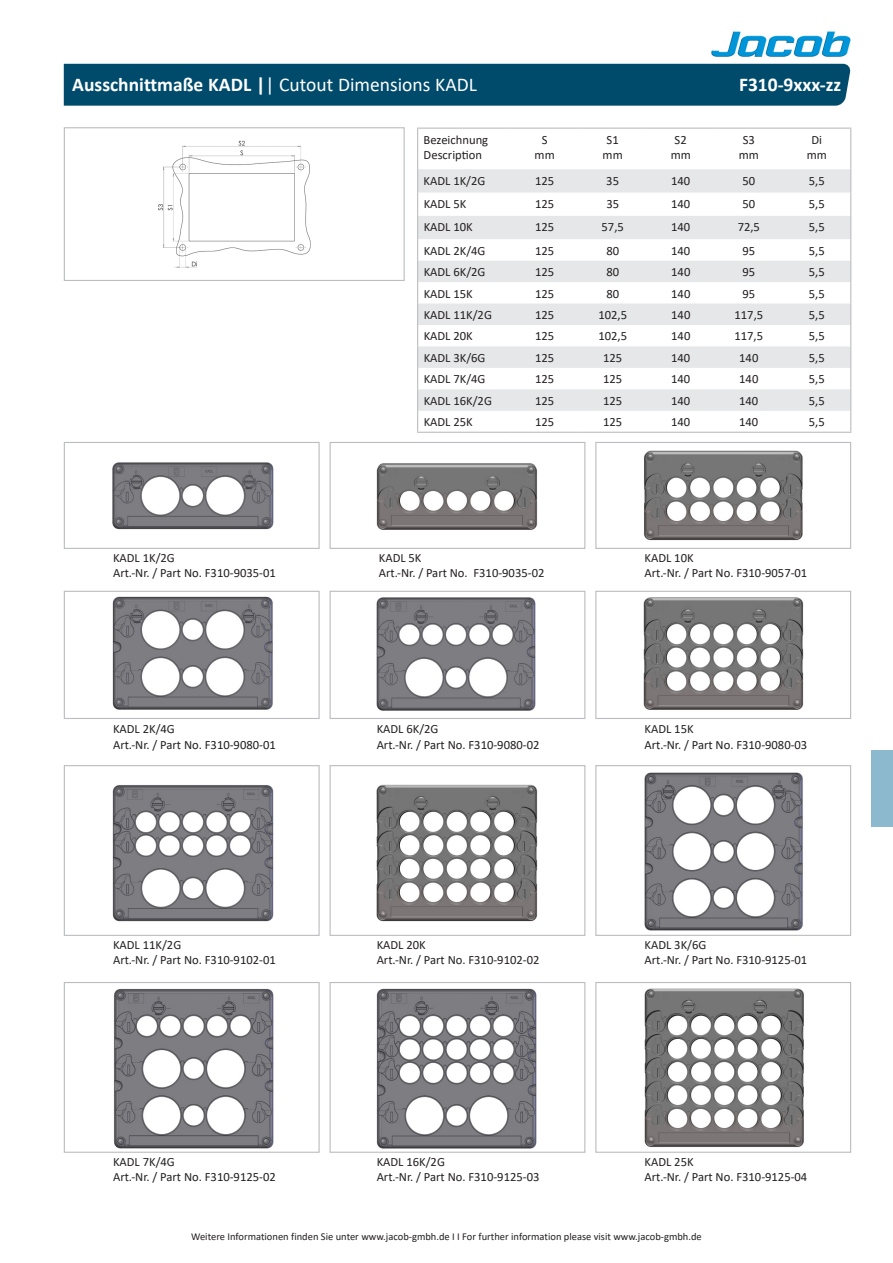
<style>
.page{position:relative;width:893px;height:1263px;background:#fff}
.page>*{position:absolute;margin:0;border:0;box-sizing:border-box;transform-origin:0 0}
.Bezeichnung_Blau{font:19.5px "Calibri";color:#fff}
.Bezeichnung_Blau-2{font:700 19.5px "Calibri";color:#fff}
.t1{font:12.6px "Calibri";color:#231f20}
.t2{font:10.5px "Calibri";color:#231f20}
.s1{font-weight:700}
</style>
<div class="page">
<div style="left:63px;top:64px;width:788px;height:42px;background:#004b6c"></div>
<img style="left:158px;top:140px;width:153px;height:128px">
<div style="left:64px;top:127px;width:341px;height:154px;border:1px solid #bcbdc0"></div>
<img style="left:644px;top:450px;width:159px;height:91px">
<div style="left:595px;top:442px;width:256px;height:107px;border:1px solid #bcbdc0"></div>
<img style="left:376px;top:463px;width:162px;height:67px">
<div style="left:330px;top:442px;width:255px;height:107px;border:1px solid #bcbdc0"></div>
<img style="left:643px;top:597px;width:161px;height:113px">
<div style="left:595px;top:591px;width:256px;height:128px;border:1px solid #bcbdc0"></div>
<img style="left:376px;top:784px;width:162px;height:138px">
<div style="left:330px;top:765px;width:255px;height:171px;border:1px solid #bcbdc0"></div>
<img style="left:644px;top:988px;width:160px;height:159px">
<div style="left:595px;top:982px;width:256px;height:171px;border:1px solid #bcbdc0"></div>
<svg style="left:418px;top:169px;width:432px;height:242px"></svg>
<svg style="left:418px;top:216px;width:432px;height:109px;fill:#e6e7e9"></svg>
<hr style="left:417px;top:432px;width:94px;height:1px;background:#bcbdc0">
<hr style="left:511px;top:432px;width:68px;height:1px;background:#bcbdc0">
<hr style="left:579px;top:432px;width:68px;height:1px;background:#bcbdc0">
<hr style="left:647px;top:432px;width:68px;height:1px;background:#bcbdc0">
<hr style="left:715px;top:432px;width:68px;height:1px;background:#bcbdc0">
<hr style="left:783px;top:432px;width:68px;height:1px;background:#bcbdc0">
<hr style="left:417px;top:128px;width:94px;height:1px;background:#bcbdc0">
<hr style="left:417px;top:129px;width:1px;height:40px;background:#bcbdc0">
<hr style="left:511px;top:128px;width:68px;height:1px;background:#bcbdc0">
<hr style="left:579px;top:128px;width:68px;height:1px;background:#bcbdc0">
<hr style="left:647px;top:128px;width:68px;height:1px;background:#bcbdc0">
<hr style="left:715px;top:128px;width:68px;height:1px;background:#bcbdc0">
<hr style="left:783px;top:128px;width:68px;height:1px;background:#bcbdc0">
<hr style="left:850px;top:129px;width:1px;height:40px;background:#bcbdc0">
<svg style="left:417px;top:169px;width:1px;height:263px"></svg>
<svg style="left:850px;top:169px;width:1px;height:263px"></svg>
<img style="left:112px;top:462px;width:162px;height:68px">
<div style="left:64px;top:442px;width:256px;height:107px;border:1px solid #bcbdc0"></div>
<img style="left:112px;top:596px;width:161px;height:114px">
<div style="left:64px;top:591px;width:256px;height:128px;border:1px solid #bcbdc0"></div>
<img style="left:376px;top:597px;width:160px;height:114px">
<div style="left:330px;top:591px;width:255px;height:128px;border:1px solid #bcbdc0"></div>
<img style="left:112px;top:785px;width:162px;height:137px">
<div style="left:64px;top:765px;width:256px;height:171px;border:1px solid #bcbdc0"></div>
<img style="left:644px;top:772px;width:159px;height:159px">
<div style="left:595px;top:765px;width:256px;height:171px;border:1px solid #bcbdc0"></div>
<img style="left:114px;top:989px;width:160px;height:160px">
<div style="left:64px;top:982px;width:256px;height:171px;border:1px solid #bcbdc0"></div>
<img style="left:376px;top:988px;width:161px;height:161px">
<div style="left:330px;top:982px;width:255px;height:171px;border:1px solid #bcbdc0"></div>
<img style="left:711px;top:31px;width:140px;height:26px">
<div style="left:872px;top:750px;width:21px;height:77px;background:#8cb9ce"></div>
<p class="Bezeichnung_Blau" style="left:72px;top:71px;width:406px"><span class="s1">Ausschnittmaße KADL |</span>| Cutout Dimensions KADL</p>
<p class="Bezeichnung_Blau-2" style="left:739px;top:71px;width:104px">F310-9xxx-zz</p>
<p class="t1" style="left:424px;top:131px;width:66px">Bezeichnung</p>
<p class="t1" style="left:424px;top:146px;width:60px">Description</p>
<p class="t1" style="left:542px;top:131px;width:7px">S</p>
<p class="t1" style="left:535px;top:146px;width:22px">mm</p>
<p class="t1" style="left:607px;top:131px;width:14px">S1</p>
<p class="t1" style="left:603px;top:146px;width:22px">mm</p>
<p class="t1" style="left:675px;top:131px;width:14px">S2</p>
<p class="t1" style="left:671px;top:146px;width:22px">mm</p>
<p class="t1" style="left:743px;top:131px;width:14px">S3</p>
<p class="t1" style="left:739px;top:146px;width:22px">mm</p>
<p class="t1" style="left:811px;top:131px;width:12px">Di</p>
<p class="t1" style="left:807px;top:146px;width:22px">mm</p>
<p class="t1" style="left:424px;top:172px;width:63px">KADL 1K/2G</p>
<p class="t1" style="left:535px;top:172px;width:21px">125</p>
<p class="t1" style="left:606px;top:172px;width:14px">35</p>
<p class="t1" style="left:671px;top:172px;width:21px">140</p>
<p class="t1" style="left:742px;top:172px;width:14px">50</p>
<p class="t1" style="left:809px;top:172px;width:17px">5,5</p>
<p class="t1" style="left:424px;top:195px;width:44px">KADL 5K</p>
<p class="t1" style="left:535px;top:195px;width:21px">125</p>
<p class="t1" style="left:606px;top:195px;width:14px">35</p>
<p class="t1" style="left:671px;top:195px;width:21px">140</p>
<p class="t1" style="left:742px;top:195px;width:14px">50</p>
<p class="t1" style="left:809px;top:195px;width:17px">5,5</p>
<p class="t1" style="left:424px;top:218px;width:51px">KADL 10K</p>
<p class="t1" style="left:535px;top:218px;width:21px">125</p>
<p class="t1" style="left:602px;top:218px;width:24px">57,5</p>
<p class="t1" style="left:671px;top:218px;width:21px">140</p>
<p class="t1" style="left:738px;top:218px;width:24px">72,5</p>
<p class="t1" style="left:809px;top:218px;width:17px">5,5</p>
<p class="t1" style="left:424px;top:242px;width:63px">KADL 2K/4G</p>
<p class="t1" style="left:535px;top:242px;width:21px">125</p>
<p class="t1" style="left:606px;top:242px;width:14px">80</p>
<p class="t1" style="left:671px;top:242px;width:21px">140</p>
<p class="t1" style="left:742px;top:242px;width:14px">95</p>
<p class="t1" style="left:809px;top:242px;width:17px">5,5</p>
<p class="t1" style="left:424px;top:263px;width:63px">KADL 6K/2G</p>
<p class="t1" style="left:535px;top:263px;width:21px">125</p>
<p class="t1" style="left:606px;top:263px;width:14px">80</p>
<p class="t1" style="left:671px;top:263px;width:21px">140</p>
<p class="t1" style="left:742px;top:263px;width:14px">95</p>
<p class="t1" style="left:809px;top:263px;width:17px">5,5</p>
<p class="t1" style="left:424px;top:285px;width:51px">KADL 15K</p>
<p class="t1" style="left:535px;top:285px;width:21px">125</p>
<p class="t1" style="left:606px;top:285px;width:14px">80</p>
<p class="t1" style="left:671px;top:285px;width:21px">140</p>
<p class="t1" style="left:742px;top:285px;width:14px">95</p>
<p class="t1" style="left:809px;top:285px;width:17px">5,5</p>
<p class="t1" style="left:424px;top:306px;width:70px">KADL 11K/2G</p>
<p class="t1" style="left:535px;top:306px;width:21px">125</p>
<p class="t1" style="left:598px;top:306px;width:30px">102,5</p>
<p class="t1" style="left:671px;top:306px;width:21px">140</p>
<p class="t1" style="left:734px;top:306px;width:30px">117,5</p>
<p class="t1" style="left:809px;top:306px;width:17px">5,5</p>
<p class="t1" style="left:424px;top:327px;width:51px">KADL 20K</p>
<p class="t1" style="left:535px;top:327px;width:21px">125</p>
<p class="t1" style="left:598px;top:327px;width:30px">102,5</p>
<p class="t1" style="left:671px;top:327px;width:21px">140</p>
<p class="t1" style="left:734px;top:327px;width:30px">117,5</p>
<p class="t1" style="left:809px;top:327px;width:17px">5,5</p>
<p class="t1" style="left:424px;top:349px;width:63px">KADL 3K/6G</p>
<p class="t1" style="left:535px;top:349px;width:21px">125</p>
<p class="t1" style="left:603px;top:349px;width:21px">125</p>
<p class="t1" style="left:671px;top:349px;width:21px">140</p>
<p class="t1" style="left:739px;top:349px;width:21px">140</p>
<p class="t1" style="left:809px;top:349px;width:17px">5,5</p>
<p class="t1" style="left:424px;top:370px;width:63px">KADL 7K/4G</p>
<p class="t1" style="left:535px;top:370px;width:21px">125</p>
<p class="t1" style="left:603px;top:370px;width:21px">125</p>
<p class="t1" style="left:671px;top:370px;width:21px">140</p>
<p class="t1" style="left:739px;top:370px;width:21px">140</p>
<p class="t1" style="left:809px;top:370px;width:17px">5,5</p>
<p class="t1" style="left:424px;top:392px;width:70px">KADL 16K/2G</p>
<p class="t1" style="left:535px;top:392px;width:21px">125</p>
<p class="t1" style="left:603px;top:392px;width:21px">125</p>
<p class="t1" style="left:671px;top:392px;width:21px">140</p>
<p class="t1" style="left:739px;top:392px;width:21px">140</p>
<p class="t1" style="left:809px;top:392px;width:17px">5,5</p>
<p class="t1" style="left:424px;top:413px;width:51px">KADL 25K</p>
<p class="t1" style="left:535px;top:413px;width:21px">125</p>
<p class="t1" style="left:603px;top:413px;width:21px">125</p>
<p class="t1" style="left:671px;top:413px;width:21px">140</p>
<p class="t1" style="left:739px;top:413px;width:21px">140</p>
<p class="t1" style="left:809px;top:413px;width:17px">5,5</p>
<p class="t1" style="left:113px;top:549px;width:63px">KADL 1K/2G</p>
<p class="t1" style="left:113px;top:564px;width:164px">Art.-Nr. / Part No. F310-9035-01</p>
<p class="t1" style="left:379px;top:549px;width:44px">KADL 5K</p>
<p class="t1" style="left:379px;top:564px;width:167px">Art.-Nr. / Part No. F310-9035-02</p>
<p class="t1" style="left:645px;top:549px;width:51px">KADL 10K</p>
<p class="t1" style="left:645px;top:564px;width:164px">Art.-Nr. / Part No. F310-9057-01</p>
<p class="t1" style="left:113px;top:720px;width:63px">KADL 2K/4G</p>
<p class="t1" style="left:113px;top:736px;width:164px">Art.-Nr. / Part No. F310-9080-01</p>
<p class="t1" style="left:377px;top:720px;width:63px">KADL 6K/2G</p>
<p class="t1" style="left:377px;top:736px;width:164px">Art.-Nr. / Part No. F310-9080-02</p>
<p class="t1" style="left:645px;top:720px;width:51px">KADL 15K</p>
<p class="t1" style="left:645px;top:736px;width:164px">Art.-Nr. / Part No. F310-9080-03</p>
<p class="t1" style="left:113px;top:936px;width:70px">KADL 11K/2G</p>
<p class="t1" style="left:113px;top:951px;width:164px">Art.-Nr. / Part No. F310-9102-01</p>
<p class="t1" style="left:377px;top:936px;width:51px">KADL 20K</p>
<p class="t1" style="left:377px;top:951px;width:164px">Art.-Nr. / Part No. F310-9102-02</p>
<p class="t1" style="left:645px;top:936px;width:63px">KADL 3K/6G</p>
<p class="t1" style="left:645px;top:951px;width:164px">Art.-Nr. / Part No. F310-9125-01</p>
<p class="t1" style="left:113px;top:1153px;width:63px">KADL 7K/4G</p>
<p class="t1" style="left:113px;top:1168px;width:164px">Art.-Nr. / Part No. F310-9125-02</p>
<p class="t1" style="left:377px;top:1153px;width:70px">KADL 16K/2G</p>
<p class="t1" style="left:377px;top:1168px;width:164px">Art.-Nr. / Part No. F310-9125-03</p>
<p class="t1" style="left:645px;top:1153px;width:51px">KADL 25K</p>
<p class="t1" style="left:645px;top:1168px;width:164px">Art.-Nr. / Part No. F310-9125-04</p>
<p class="t2" style="left:191px;top:1229px;width:512px">Weitere Informationen finden Sie unter www.jacob-gmbh.de I I For further information please visit www.jacob-gmbh.de</p>
</div>
